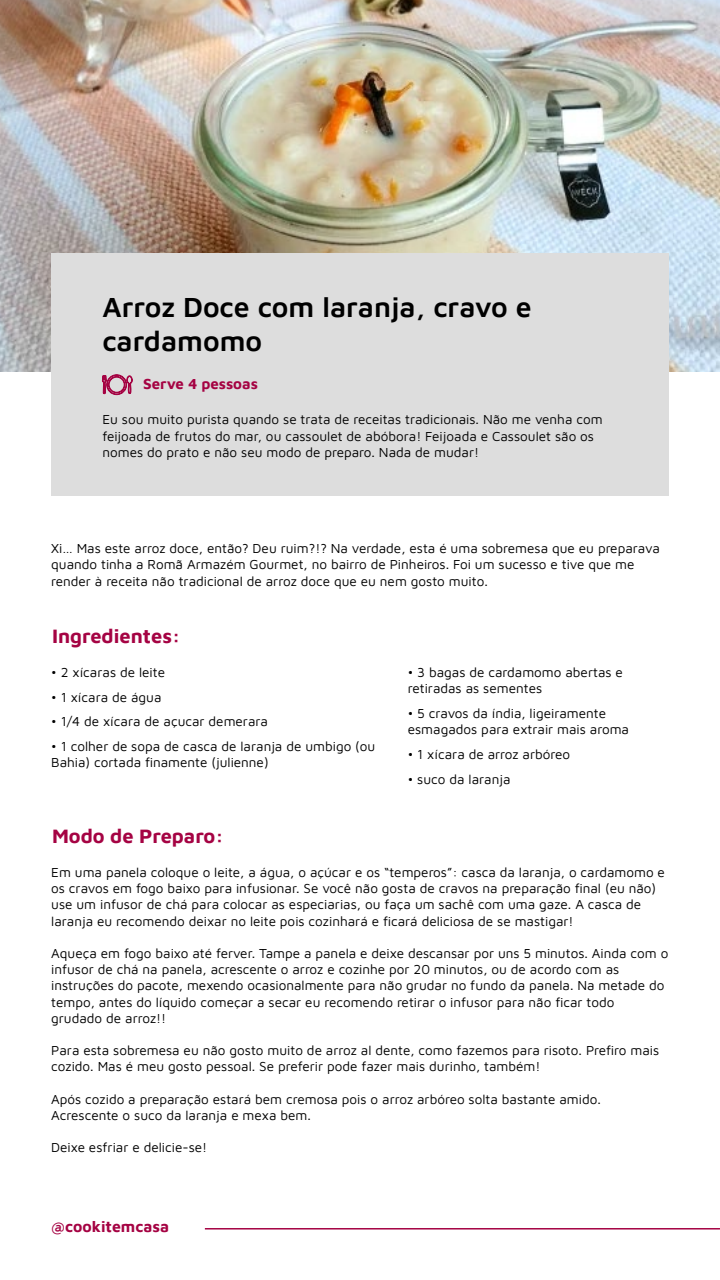
<style>
.page{position:relative;width:720px;height:1280px;background:#fff}
.page>*{position:absolute;margin:0;border:0;box-sizing:border-box;transform-origin:0 0}
.t1{font:600 28.5px/34.2px "Maven Pro";color:#000}
.t2{font:700 20px "Maven Pro";color:#a50343}
.t3{font:700 15.8px "Maven Pro";color:#a50343}
.t4{font:700 15px "Maven Pro";color:#a50343}
.t5{font:13.5px/16.2px "Maven Pro";color:#000}
</style>
<div class="page">
<img style="left:0;top:0;width:720px;height:372px">
<div style="left:51px;top:254px;width:618px;height:242px;background:#ddd"></div>
<hr style="left:205px;top:1228px;width:515px;height:2px;background:#a50343">
<svg style="left:102px;top:374px;width:31px;height:22px"></svg>
<h1 class="t1" style="left:102px;top:288px;width:431px">Arroz Doce com laranja, cravo e cardamomo</h1>
<p class="t4" style="left:143px;top:374px;width:116px">Serve 4 pessoas</p>
<p class="t5" style="left:102px;top:411px;width:502px">Eu sou muito purista quando se trata de receitas tradicionais. Não me venha com feijoada de frutos do mar, ou cassoulet de abóbora! Feijoada e Cassoulet são os nomes do prato e não seu modo de preparo. Nada de mudar!</p>
<p class="t5" style="left:51px;top:540px;width:610px">Xi… Mas este arroz doce, então? Deu ruim?!? Na verdade, esta é uma sobremesa que eu preparava quando tinha a Romã Armazém Gourmet, no bairro de Pinheiros. Foi um sucesso e tive que me render à receita não tradicional de arroz doce que eu nem gosto muito.</p>
<h2 class="t2" style="left:52px;top:622px;width:130px">Ingredientes:</h2>
<p class="t5" style="left:51px;top:663px;width:115px">• 2 xícaras de leite</p>
<p class="t5" style="left:51px;top:688px;width:112px">• 1 xícara de água</p>
<p class="t5" style="left:51px;top:713px;width:218px">• 1/4 de xícara de açucar demerara</p>
<p class="t5" style="left:51px;top:738px;width:326px">• 1 colher de sopa de casca de laranja de umbigo (ou<br>Bahia) cortada finamente (julienne)</p>
<h2 class="t2" style="left:52px;top:822px;width:173px">Modo de Preparo:</h2>
<p class="t5" style="left:408px;top:663px;width:217px">• 3 bagas de cardamomo abertas e retiradas as sementes</p>
<p class="t5" style="left:408px;top:704px;width:223px">• 5 cravos da índia, ligeiramente esmagados para extrair mais aroma</p>
<p class="t5" style="left:408px;top:745px;width:164px">• 1 xícara de arroz arbóreo</p>
<p class="t5" style="left:408px;top:770px;width:104px">• suco da laranja</p>
<p class="t5" style="left:51px;top:863px;width:615px">Em uma panela coloque o leite, a água, o açúcar e os “temperos”: casca da laranja, o cardamomo e os cravos em fogo baixo para infusionar. Se você não gosta de cravos na preparação final (eu não) use um infusor de chá para colocar as especiarias, ou faça um sachê com uma gaze. A casca de laranja eu recomendo deixar no leite pois cozinhará e ficará deliciosa de se mastigar!</p>
<p class="t5" style="left:51px;top:944px;width:619px">Aqueça em fogo baixo até ferver. Tampe a panela e deixe descansar por uns 5 minutos. Ainda com o infusor de chá na panela, acrescente o arroz e cozinhe por 20 minutos, ou de acordo com as instruções do pacote, mexendo ocasionalmente para não grudar no fundo da panela. Na metade do tempo, antes do líquido começar a secar eu recomendo retirar o infusor para não ficar todo grudado de arroz!!</p>
<p class="t5" style="left:51px;top:1042px;width:610px">Para esta sobremesa eu não gosto muito de arroz al dente, como fazemos para risoto. Prefiro mais cozido. Mas é meu gosto pessoal. Se preferir pode fazer mais durinho, também!</p>
<p class="t5" style="left:51px;top:1090px;width:551px">Após cozido a preparação estará bem cremosa pois o arroz arbóreo solta bastante amido.<br>Acrescente o suco da laranja e mexa bem.</p>
<p class="t5" style="left:51px;top:1139px;width:158px">Deixe esfriar e delicie-se!</p>
<p class="t3" style="left:51px;top:1216px;width:120px">@cookitemcasa</p>
</div>
